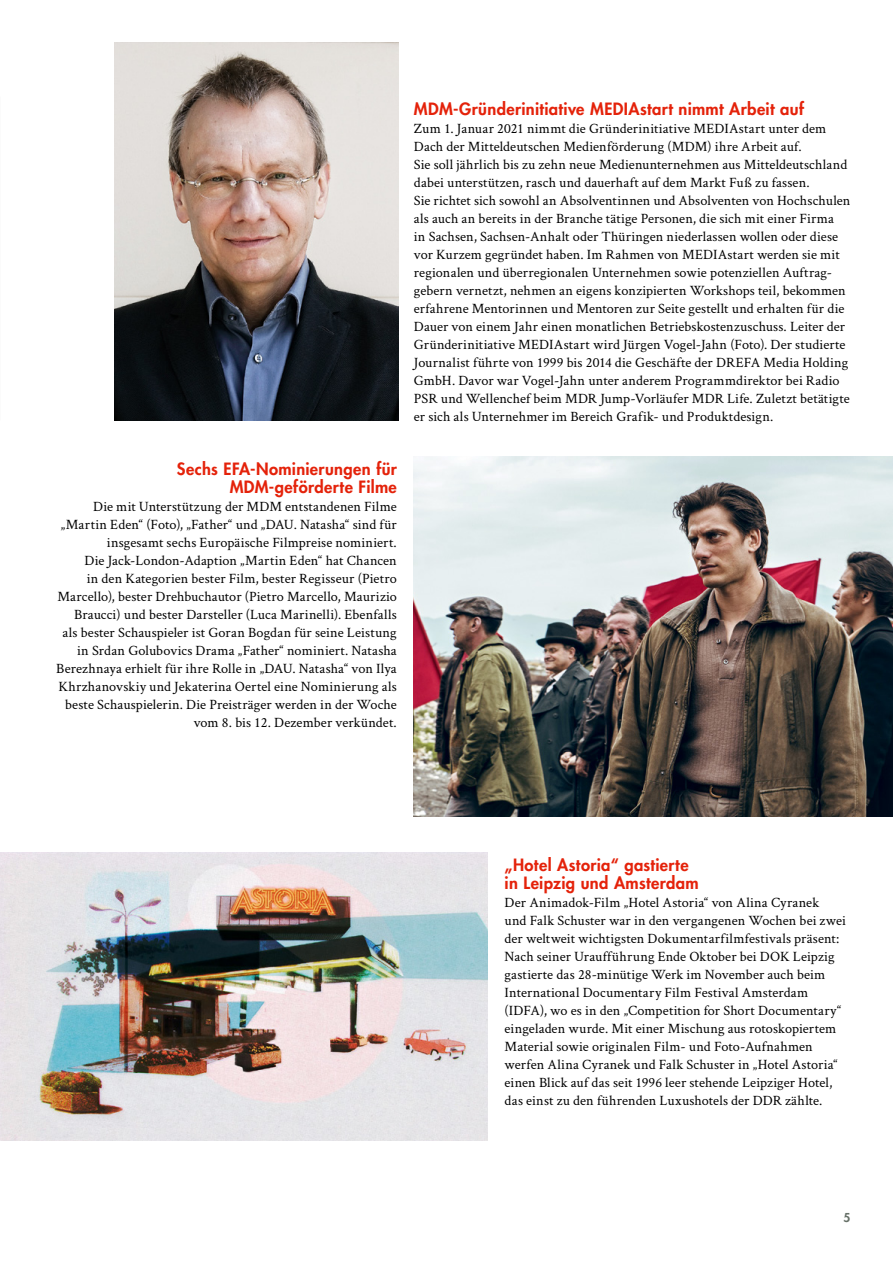
<style>
.page{position:relative;width:893px;height:1263px;background:#fff}
.page>*{position:absolute;margin:0;border:0;box-sizing:border-box;transform-origin:0 0}
.t1{font:800 16.5px/18px "Futura Std";letter-spacing:.025em;color:#e4220a}
.t2{font:14.25px/18px "Crimson Text";letter-spacing:.005em;color:#000}
.t3{font:800 12px "Futura Std";color:#677168}
</style>
<div class="page">
<img style="left:0;top:853px;width:488px;height:288px">
<img style="left:115px;top:43px;width:283px;height:378px">
<img style="left:414px;top:457px;width:479px;height:360px">
<p class="t1" style="left:177px;top:459px;width:221px;text-align:right">Sechs EFA-Nominierungen für<br>MDM-geförderte Filme</p>
<p class="t2" style="left:56px;top:496px;width:342px;text-align:right">Die mit Unterstützung der MDM entstandenen Filme „Martin Eden“ (Foto), „Father“ und „DAU. Natasha“ sind für insgesamt sechs Europäische Filmpreise nominiert.<br>Die Jack-London-Adaption „Martin Eden“ hat Chancen<br>in den Kategorien bester Film, bester Regisseur (Pietro Marcello), bester Drehbuchautor (Pietro Marcello, Maurizio Braucci) und bester Darsteller (Luca Marinelli). Ebenfalls als bester Schauspieler ist Goran Bogdan für seine Leistung in Srdan Golubovics Drama „Father“ nominiert. Natasha Berezhnaya erhielt für ihre Rolle in „DAU. Natasha“ von Ilya Khrzhanovskiy und Jekaterina Oertel eine Nominierung als beste Schauspielerin. Die Preisträger werden in der Woche vom 8. bis 12. Dezember verkündet.</p>
<p class="t1" style="left:414px;top:99px;width:392px">MDM-Gründerinitiative MEDIAstart nimmt Arbeit auf</p>
<p class="t2" style="left:414px;top:118px;width:438px">Zum 1. Januar 2021 nimmt die Gründerinitiative MEDIAstart unter dem Dach der Mitteldeutschen Medienförderung (MDM) ihre Arbeit auf.<br>Sie soll jährlich bis zu zehn neue Medienunternehmen aus Mitteldeutschland dabei unterstützen, rasch und dauerhaft auf dem Markt Fuß zu fassen.<br>Sie richtet sich sowohl an Absolventinnen und Absolventen von Hochschulen als auch an bereits in der Branche tätige Personen, die sich mit einer Firma<br>in Sachsen, Sachsen-Anhalt oder Thüringen niederlassen wollen oder diese vor Kurzem gegründet haben. Im Rahmen von MEDIAstart werden sie mit regionalen und überregionalen Unternehmen sowie potenziellen Auftrag&shy;gebern vernetzt, nehmen an eigens konzipierten Workshops teil, bekommen erfahrene Mentorinnen und Mentoren zur Seite gestellt und erhalten für die Dauer von einem Jahr einen monatlichen Betriebskostenzuschuss. Leiter der Gründerinitiative MEDIAstart wird Jürgen Vogel-Jahn (Foto). Der studierte Journalist führte von 1999 bis 2014 die Geschäfte der DREFA Media Holding GmbH. Davor war Vogel-Jahn unter anderem Programmdirektor bei Radio PSR und Wellenchef beim MDR Jump-Vorläufer MDR Life. Zuletzt betätigte er sich als Unternehmer im Bereich Grafik- und Produktdesign.</p>
<p class="t1" style="left:505px;top:855px;width:196px">„Hotel Astoria“ gastierte in Leipzig und Amsterdam</p>
<p class="t2" style="left:505px;top:892px;width:343px">Der Animadok-Film „Hotel Astoria“ von Alina Cyranek<br>und Falk Schuster war in den vergangenen Wochen bei zwei der weltweit wichtigsten Dokumentarfilmfestivals präsent:<br>Nach seiner Uraufführung Ende Oktober bei DOK Leipzig gastierte das 28-minütige Werk im November auch beim International Documentary Film Festival Amsterdam (IDFA), wo es in den „Competition for Short Documentary“ eingeladen wurde. Mit einer Mischung aus rotoskopiertem Material sowie originalen Film- und Foto-Aufnahmen werfen Alina Cyranek und Falk Schuster in „Hotel Astoria“ einen Blick auf das seit 1996 leer stehende Leipziger Hotel, das einst zu den führenden Luxushotels der DDR zählte.</p>
<p class="t3" style="left:843px;top:1210px;width:8px">5</p>
</div>
